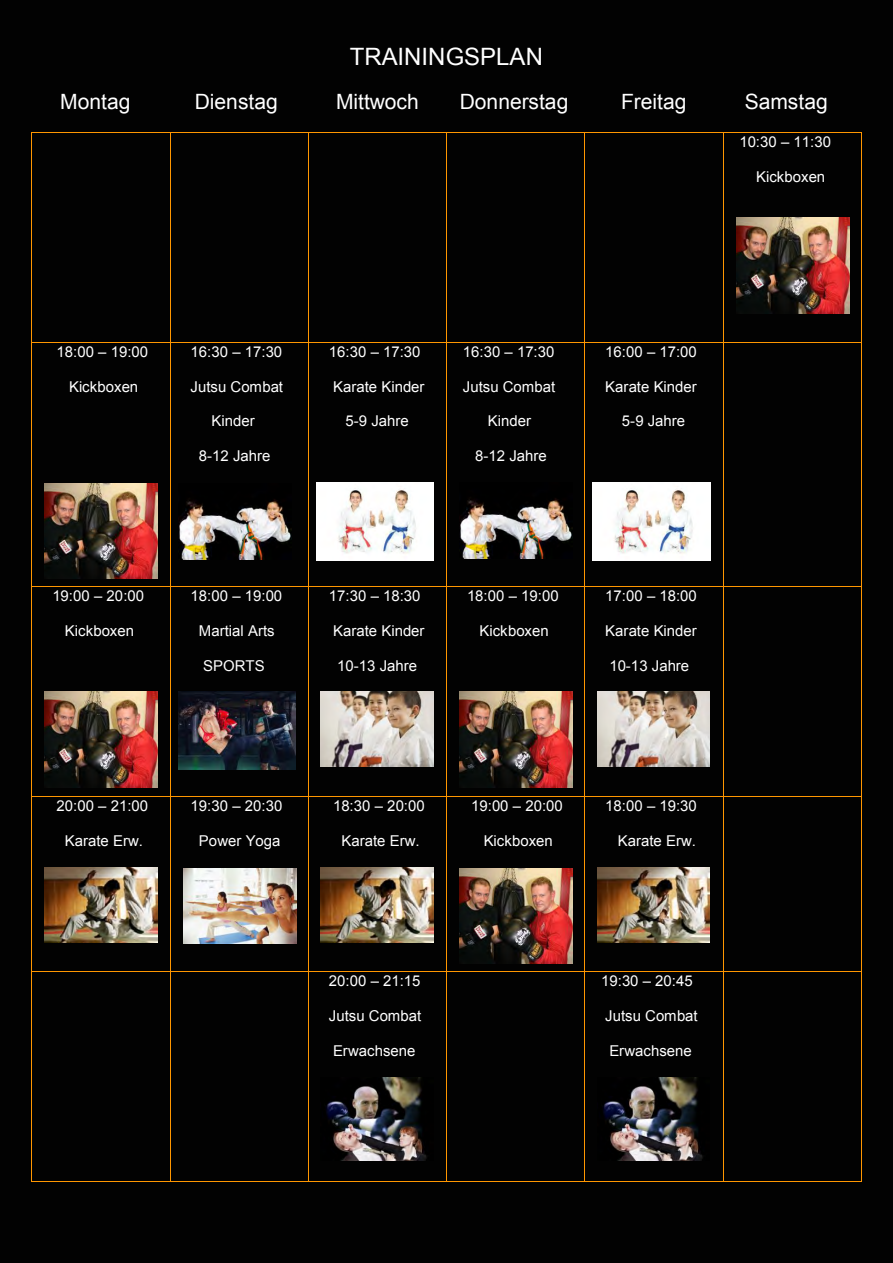
<style>
.page{position:relative;width:893px;height:1263px;background:#fff}
.page>*{position:absolute;margin:0;border:0;box-sizing:border-box;transform-origin:0 0}
.t1{font:24px "Arial";color:#fff}
.t2{font:21px "Arial";color:#fff}
.t3{font:15px "Arial";color:#fff}
</style>
<div class="page">
<div style="left:0;top:0;width:893px;height:1262px;background:#020202"></div>
<hr style="left:32px;top:132px;width:138px;height:1px;background:#ff9600">
<hr style="left:170px;top:132px;width:138px;height:1px;background:#ff9600">
<hr style="left:309px;top:132px;width:137px;height:1px;background:#ff9600">
<hr style="left:447px;top:132px;width:137px;height:1px;background:#ff9600">
<hr style="left:585px;top:132px;width:138px;height:1px;background:#ff9600">
<hr style="left:723px;top:132px;width:138px;height:1px;background:#ff9600">
<hr style="left:31px;top:133px;width:1px;height:209px;background:#ff9600">
<hr style="left:170px;top:133px;width:1px;height:209px;background:#ff9600">
<hr style="left:308px;top:133px;width:1px;height:209px;background:#ff9600">
<hr style="left:446px;top:133px;width:1px;height:209px;background:#ff9600">
<hr style="left:584px;top:133px;width:1px;height:209px;background:#ff9600">
<hr style="left:723px;top:133px;width:1px;height:209px;background:#ff9600">
<hr style="left:861px;top:133px;width:1px;height:209px;background:#ff9600">
<img style="left:316px;top:482px;width:118px;height:78px">
<img style="left:593px;top:482px;width:117px;height:78px">
<hr style="left:32px;top:342px;width:138px;height:1px;background:#ff9600">
<hr style="left:170px;top:342px;width:138px;height:1px;background:#ff9600">
<hr style="left:309px;top:342px;width:137px;height:1px;background:#ff9600">
<hr style="left:447px;top:342px;width:137px;height:1px;background:#ff9600">
<hr style="left:585px;top:342px;width:138px;height:1px;background:#ff9600">
<hr style="left:723px;top:342px;width:138px;height:1px;background:#ff9600">
<hr style="left:31px;top:343px;width:1px;height:244px;background:#ff9600">
<hr style="left:170px;top:343px;width:1px;height:244px;background:#ff9600">
<hr style="left:308px;top:343px;width:1px;height:244px;background:#ff9600">
<hr style="left:446px;top:343px;width:1px;height:244px;background:#ff9600">
<hr style="left:584px;top:343px;width:1px;height:244px;background:#ff9600">
<hr style="left:723px;top:343px;width:1px;height:244px;background:#ff9600">
<hr style="left:861px;top:343px;width:1px;height:244px;background:#ff9600">
<img style="left:178px;top:692px;width:117px;height:78px">
<hr style="left:32px;top:587px;width:138px;height:1px;background:#ff9600">
<hr style="left:170px;top:587px;width:138px;height:1px;background:#ff9600">
<hr style="left:309px;top:587px;width:137px;height:1px;background:#ff9600">
<hr style="left:447px;top:587px;width:137px;height:1px;background:#ff9600">
<hr style="left:585px;top:587px;width:138px;height:1px;background:#ff9600">
<hr style="left:723px;top:587px;width:138px;height:1px;background:#ff9600">
<hr style="left:31px;top:587px;width:1px;height:209px;background:#ff9600">
<hr style="left:170px;top:587px;width:1px;height:209px;background:#ff9600">
<hr style="left:308px;top:587px;width:1px;height:209px;background:#ff9600">
<hr style="left:446px;top:587px;width:1px;height:209px;background:#ff9600">
<hr style="left:584px;top:587px;width:1px;height:209px;background:#ff9600">
<hr style="left:723px;top:587px;width:1px;height:209px;background:#ff9600">
<hr style="left:861px;top:587px;width:1px;height:209px;background:#ff9600">
<hr style="left:32px;top:796px;width:138px;height:1px;background:#ff9600">
<hr style="left:170px;top:796px;width:138px;height:1px;background:#ff9600">
<hr style="left:309px;top:796px;width:137px;height:1px;background:#ff9600">
<hr style="left:447px;top:796px;width:137px;height:1px;background:#ff9600">
<hr style="left:585px;top:796px;width:138px;height:1px;background:#ff9600">
<hr style="left:723px;top:796px;width:138px;height:1px;background:#ff9600">
<hr style="left:31px;top:797px;width:1px;height:174px;background:#ff9600">
<hr style="left:170px;top:797px;width:1px;height:174px;background:#ff9600">
<hr style="left:308px;top:797px;width:1px;height:174px;background:#ff9600">
<hr style="left:446px;top:797px;width:1px;height:174px;background:#ff9600">
<hr style="left:584px;top:797px;width:1px;height:174px;background:#ff9600">
<hr style="left:723px;top:797px;width:1px;height:174px;background:#ff9600">
<hr style="left:861px;top:797px;width:1px;height:174px;background:#ff9600">
<hr style="left:32px;top:971px;width:138px;height:1px;background:#ff9600">
<hr style="left:170px;top:971px;width:138px;height:1px;background:#ff9600">
<hr style="left:309px;top:971px;width:137px;height:1px;background:#ff9600">
<hr style="left:447px;top:971px;width:137px;height:1px;background:#ff9600">
<hr style="left:585px;top:971px;width:138px;height:1px;background:#ff9600">
<hr style="left:723px;top:971px;width:138px;height:1px;background:#ff9600">
<hr style="left:31px;top:972px;width:1px;height:209px;background:#ff9600">
<hr style="left:32px;top:1181px;width:138px;height:1px;background:#ff9600">
<hr style="left:170px;top:972px;width:1px;height:209px;background:#ff9600">
<hr style="left:170px;top:1181px;width:138px;height:1px;background:#ff9600">
<hr style="left:308px;top:972px;width:1px;height:209px;background:#ff9600">
<hr style="left:309px;top:1181px;width:137px;height:1px;background:#ff9600">
<hr style="left:446px;top:972px;width:1px;height:209px;background:#ff9600">
<hr style="left:447px;top:1181px;width:137px;height:1px;background:#ff9600">
<hr style="left:584px;top:972px;width:1px;height:209px;background:#ff9600">
<hr style="left:585px;top:1181px;width:138px;height:1px;background:#ff9600">
<hr style="left:723px;top:972px;width:1px;height:209px;background:#ff9600">
<hr style="left:723px;top:1181px;width:138px;height:1px;background:#ff9600">
<hr style="left:861px;top:972px;width:1px;height:209px;background:#ff9600">
<img style="left:45px;top:483px;width:112px;height:96px">
<img style="left:45px;top:868px;width:112px;height:75px">
<img style="left:184px;top:868px;width:112px;height:75px">
<img style="left:321px;top:692px;width:112px;height:75px">
<img style="left:45px;top:692px;width:112px;height:95px">
<img style="left:321px;top:868px;width:112px;height:75px">
<img style="left:326px;top:1077px;width:101px;height:84px">
<img style="left:460px;top:498px;width:112px;height:60px">
<img style="left:460px;top:692px;width:112px;height:96px">
<img style="left:460px;top:868px;width:112px;height:96px">
<img style="left:597px;top:692px;width:113px;height:75px">
<img style="left:597px;top:868px;width:113px;height:75px">
<img style="left:603px;top:1077px;width:100px;height:84px">
<img style="left:179px;top:499px;width:112px;height:60px">
<img style="left:737px;top:218px;width:112px;height:96px">
<h1 class="t1" style="left:350px;top:40px;width:195px">TRAININGSPLAN</h1>
<h2 class="t2" style="left:60px;top:88px;width:72px">Montag</h2>
<h2 class="t2" style="left:195px;top:88px;width:84px">Dienstag</h2>
<h2 class="t2" style="left:336px;top:88px;width:84px">Mittwoch</h2>
<h2 class="t2" style="left:460px;top:88px;width:110px">Donnerstag</h2>
<h2 class="t2" style="left:621px;top:88px;width:67px">Freitag</h2>
<h2 class="t2" style="left:745px;top:88px;width:84px">Samstag</h2>
<p class="t3" style="left:739px;top:132px;width:93px">10:30 – 11:30</p>
<p class="t3" style="left:756px;top:167px;width:71px">Kickboxen</p>
<p class="t3" style="left:57px;top:342px;width:93px">18:00 – 19:00</p>
<p class="t3" style="left:69px;top:376px;width:71px">Kickboxen</p>
<p class="t3" style="left:191px;top:342px;width:93px">16:30 – 17:30</p>
<p class="t3" style="left:191px;top:376px;width:94px">Jutsu Combat</p>
<p class="t3" style="left:212px;top:411px;width:45px">Kinder</p>
<p class="t3" style="left:199px;top:446px;width:73px">8-12 Jahre</p>
<p class="t3" style="left:329px;top:342px;width:93px">16:30 – 17:30</p>
<p class="t3" style="left:333px;top:376px;width:93px">Karate Kinder</p>
<p class="t3" style="left:345px;top:411px;width:65px">5-9 Jahre</p>
<p class="t3" style="left:463px;top:342px;width:93px">16:30 – 17:30</p>
<p class="t3" style="left:463px;top:376px;width:94px">Jutsu Combat</p>
<p class="t3" style="left:488px;top:411px;width:45px">Kinder</p>
<p class="t3" style="left:475px;top:446px;width:73px">8-12 Jahre</p>
<p class="t3" style="left:605px;top:342px;width:93px">16:00 – 17:00</p>
<p class="t3" style="left:605px;top:376px;width:93px">Karate Kinder</p>
<p class="t3" style="left:622px;top:411px;width:65px">5-9 Jahre</p>
<p class="t3" style="left:52px;top:586px;width:93px">19:00 – 20:00</p>
<p class="t3" style="left:65px;top:621px;width:71px">Kickboxen</p>
<p class="t3" style="left:191px;top:586px;width:93px">18:00 – 19:00</p>
<p class="t3" style="left:199px;top:621px;width:77px">Martial Arts</p>
<p class="t3" style="left:203px;top:656px;width:63px">SPORTS</p>
<p class="t3" style="left:329px;top:586px;width:93px">17:30 – 18:30</p>
<p class="t3" style="left:333px;top:621px;width:93px">Karate Kinder</p>
<p class="t3" style="left:337px;top:656px;width:82px">10-13 Jahre</p>
<p class="t3" style="left:467px;top:586px;width:93px">18:00 – 19:00</p>
<p class="t3" style="left:480px;top:621px;width:71px">Kickboxen</p>
<p class="t3" style="left:605px;top:586px;width:93px">17:00 – 18:00</p>
<p class="t3" style="left:605px;top:621px;width:93px">Karate Kinder</p>
<p class="t3" style="left:609px;top:656px;width:81px">10-13 Jahre</p>
<p class="t3" style="left:57px;top:796px;width:93px">20:00 – 21:00</p>
<p class="t3" style="left:65px;top:831px;width:80px">Karate Erw.</p>
<p class="t3" style="left:191px;top:796px;width:93px">19:30 – 20:30</p>
<p class="t3" style="left:199px;top:831px;width:83px">Power Yoga</p>
<p class="t3" style="left:333px;top:796px;width:93px">18:30 – 20:00</p>
<p class="t3" style="left:342px;top:831px;width:80px">Karate Erw.</p>
<p class="t3" style="left:471px;top:796px;width:93px">19:00 – 20:00</p>
<p class="t3" style="left:484px;top:831px;width:71px">Kickboxen</p>
<p class="t3" style="left:605px;top:796px;width:93px">18:00 – 19:30</p>
<p class="t3" style="left:618px;top:831px;width:80px">Karate Erw.</p>
<p class="t3" style="left:329px;top:971px;width:93px">20:00 – 21:15</p>
<p class="t3" style="left:329px;top:1006px;width:94px">Jutsu Combat</p>
<p class="t3" style="left:333px;top:1041px;width:84px">Erwachsene</p>
<p class="t3" style="left:601px;top:971px;width:93px">19:30 – 20:45</p>
<p class="t3" style="left:605px;top:1006px;width:94px">Jutsu Combat</p>
<p class="t3" style="left:609px;top:1041px;width:84px">Erwachsene</p>
</div>
